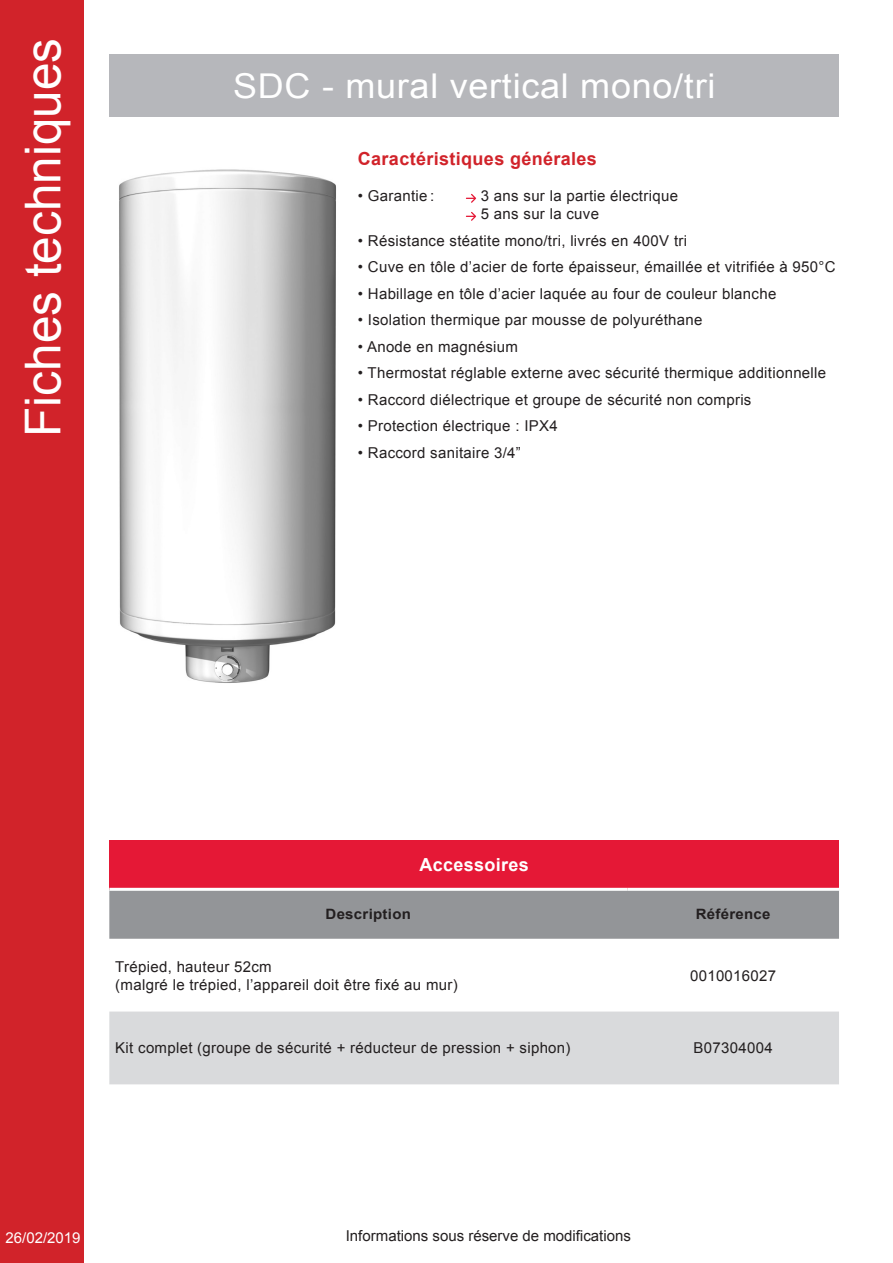
<style>
.page{position:relative;width:893px;height:1263px;background:#fff}
.page>*{position:absolute;margin:0;border:0;box-sizing:border-box;transform-origin:0 0}
.t1{font:49.5px "Arial";color:#fff}
.t2{font:34.2px "Arial";letter-spacing:.02em;color:#fff;scale:1.05 1}
.t3{font:700 18px "Arial";letter-spacing:.02em;color:#d1232a}
.t4{font:700 18px "Arial";letter-spacing:.02em;color:#fff}
.t5{font:15px/18px "Arial";letter-spacing:.02em;color:#231f20}
.t6{font:15px "Arial";color:#231f20}
.t7{font:15px "Arial";color:#fff}
.t8{font:700 14.25px "Arial";letter-spacing:.02em;color:#231f20;scale:1.05 1}
</style>
<div class="page">
<div style="left:109px;top:54px;width:730px;height:63px;background:#b6b7bb"></div>
<div style="left:109px;top:840px;width:730px;height:49px;background:#e51836"></div>
<div style="left:109px;top:891px;width:730px;height:48px;background:#939598"></div>
<div style="left:109px;top:1011px;width:730px;height:73px;background:#d9dadc"></div>
<hr style="left:109px;top:888px;width:518px;height:3px;background:#fff">
<hr style="left:627px;top:888px;width:212px;height:3px;background:#fff">
<svg style="left:466px;top:194px;width:10px;height:9px"></svg>
<svg style="left:466px;top:212px;width:10px;height:9px"></svg>
<img style="left:119px;top:169px;width:217px;height:514px">
<div style="left:0;top:0;width:84px;height:1263px;background:#d1232a"></div>
<h1 class="t1" style="left:11px;top:437px;width:400px;rotate:-90deg">Fiches techniques</h1>
<p class="t2" style="left:233px;top:63px;width:461px">SDC - mural vertical mono/tri</p>
<p class="t3" style="left:358px;top:147px;width:241px">Caractéristiques générales</p>
<p class="t5" style="left:358px;top:187px;width:78px">• Garantie :</p>
<p class="t5" style="left:481px;top:187px;width:199px">3 ans sur la partie électrique</p>
<p class="t5" style="left:481px;top:205px;width:120px">5 ans sur la cuve</p>
<p class="t5" style="left:358px;top:232px;width:331px">• Résistance stéatite mono/tri, livrés en 400V tri</p>
<p class="t5" style="left:358px;top:258px;width:479px">• Cuve en tôle d’acier de forte épaisseur, émaillée et vitrifiée à 950°C</p>
<p class="t5" style="left:358px;top:285px;width:420px">• Habillage en tôle d’acier laquée au four de couleur blanche</p>
<p class="t5" style="left:358px;top:311px;width:346px">• Isolation thermique par mousse de polyuréthane</p>
<p class="t5" style="left:358px;top:338px;width:162px">• Anode en magnésium</p>
<p class="t5" style="left:358px;top:364px;width:470px">• Thermostat réglable externe avec sécurité thermique additionnelle</p>
<p class="t5" style="left:358px;top:391px;width:395px">• Raccord diélectrique et groupe de sécurité non compris</p>
<p class="t5" style="left:358px;top:417px;width:201px">• Protection électrique : IPX4</p>
<p class="t5" style="left:358px;top:444px;width:165px">• Raccord sanitaire 3/4”</p>
<p class="t4" style="left:419px;top:853px;width:111px">Accessoires</p>
<p class="t8" style="left:326px;top:905px;width:83px">Description</p>
<p class="t8" style="left:696px;top:905px;width:73px">Référence</p>
<p class="t5" style="left:115px;top:957px;width:344px">Trépied, hauteur 52cm<br>(malgré le trépied, l’appareil doit être fixé au mur)</p>
<p class="t5" style="left:690px;top:966px;width:88px">0010016027</p>
<p class="t5" style="left:115px;top:1039px;width:457px">Kit complet (groupe de sécurité + réducteur de pression + siphon)</p>
<p class="t5" style="left:694px;top:1039px;width:81px">B07304004</p>
<p class="t7" style="left:6px;top:1228px;width:77px">26/02/2019</p>
<p class="t6" style="left:346px;top:1226px;width:287px">Informations sous réserve de modifications</p>
</div>
